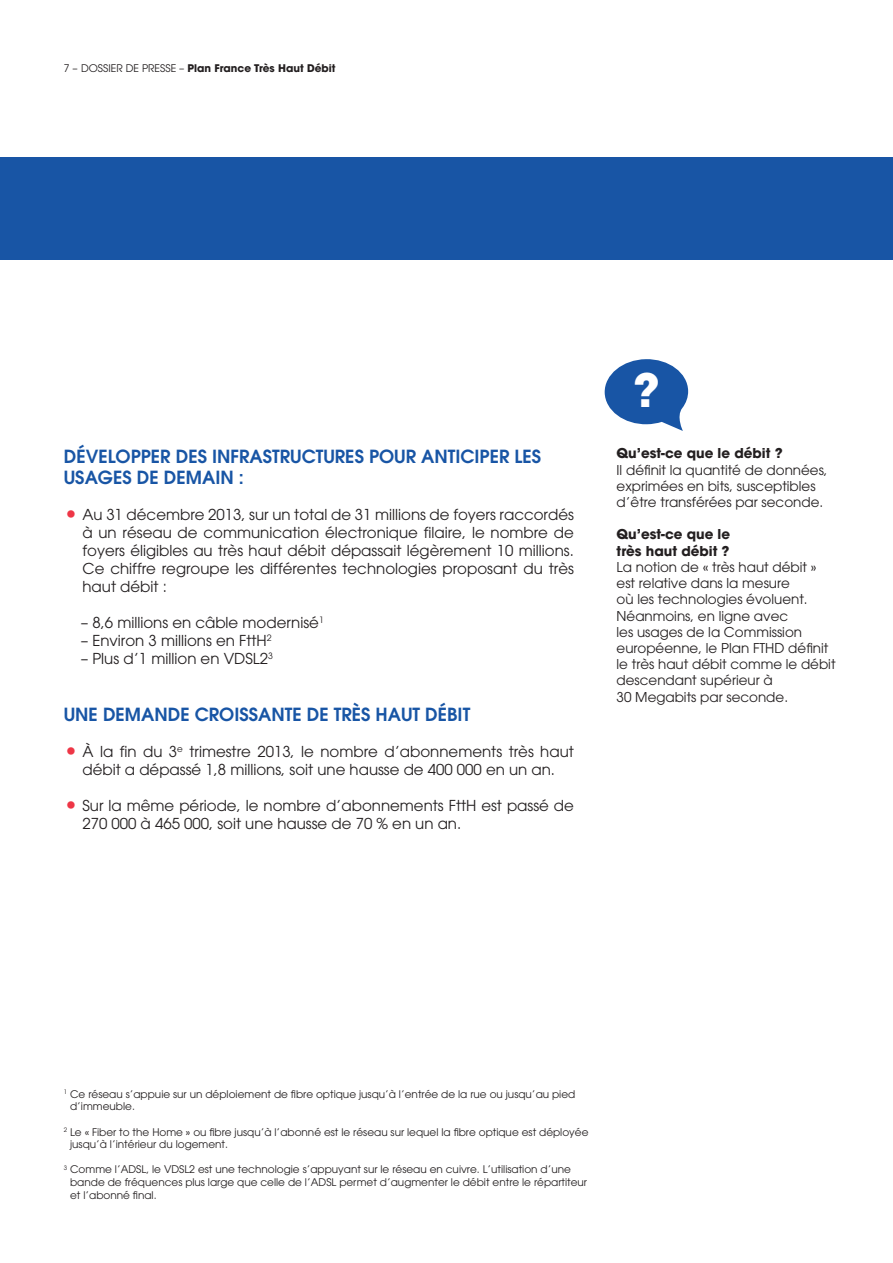
<style>
.page{position:relative;width:893px;height:1263px;background:#fff}
.page>*{position:absolute;margin:0;border:0;box-sizing:border-box;transform-origin:0 0}
.courant{font:700 45.75px "Avant Garde";color:#fff}
.sous_titre{font:600 18px/21.6px "Avant Garde";color:#1855a5}
.courant-2{font:600 18px "Avant Garde";color:#1855a5}
.courant-3{font:15px/18px "Avant Garde";color:#231f20;text-align:justify}
.notes{font:13.5px/16.2px "Avant Garde";color:#231f20}
.notes-2{font:700 13.5px "Avant Garde";color:#231f20}
.courant-4{font:700 13.5px "Avant Garde";color:#231f20}
.courant-5{font:10.5px/12.6px "Avant Garde";color:#231f20}
.notes-3{font:10.5px/12.6px "Avant Garde";color:#231f20}
.t1{font:700 10.5px "Avant Garde";color:#231f20}
.s1{font-weight:400}
.s2{font-size:24px;color:#ee3646}
</style>
<div class="page">
<svg style="left:605px;top:359px;width:83px;height:72px"></svg>
<div style="left:0;top:157px;width:893px;height:102px;background:#1855a5"></div>
<p class="t1" style="left:64px;top:61px;width:273px"><span class="s1">7 – DOSSIER DE PRESSE –</span> Plan France Très Haut Débit</p>
<p class="sous_titre" style="left:64px;top:445px;width:479px">DÉVELOPPER DES INFRASTRUCTURES POUR ANTICIPER LES<br>USAGES DE DEMAIN :</p>
<p class="courant-3" style="left:82px;top:506px;width:493px;text-indent:-19px"><span class="s2">•</span> Au 31 décembre 2013, sur un total de 31 millions de foyers raccordés à un réseau de communication électronique filaire, le nombre de foyers éligibles au très haut débit dépassait légèrement 10 millions.<br>Ce chiffre regroupe les différentes technologies proposant du très haut débit :</p>
<p class="courant-3" style="left:81px;top:614px;width:245px">– 8,6 millions en câble modernisé<sup>1</sup></p>
<p class="courant-3" style="left:81px;top:632px;width:192px">– Environ 3 millions en FttH<sup>2</sup></p>
<p class="courant-3" style="left:81px;top:650px;width:194px">– Plus d’1 million en VDSL2<sup>3</sup></p>
<p class="courant-2" style="left:64px;top:702px;width:408px">UNE DEMANDE CROISSANTE DE TRÈS HAUT DÉBIT</p>
<p class="courant-3" style="left:64px;top:742px;width:512px;text-align:center"><span class="s2">•</span> À la fin du 3<sup>e</sup> trimestre 2013, le nombre d’abonnements très haut débit a dépassé 1,8 millions, soit une hausse de 400 000 en un an.</p>
<p class="courant-3" style="left:82px;top:796px;width:493px;text-indent:-19px"><span class="s2">•</span> Sur la même période, le nombre d’abonnements FttH est passé de<br>270 000 à 465 000, soit une hausse de 70 % en un an.</p>
<p class="courant" style="left:633px;top:361px;width:29px">?</p>
<p class="courant-4" style="left:617px;top:445px;width:168px">Qu’est-ce que le débit ?</p>
<p class="notes" style="left:617px;top:462px;width:213px">Il définit la quantité de données, exprimées en bits, susceptibles d’être transférées par seconde.</p>
<p class="notes-2" style="left:617px;top:526px;width:115px">Qu’est-ce que le</p>
<p class="notes-2" style="left:617px;top:542px;width:115px">très haut débit ?</p>
<p class="notes" style="left:617px;top:559px;width:220px">La notion de « très haut débit » est relative dans la mesure<br>où les technologies évoluent.<br>Néanmoins, en ligne avec<br>les usages de la Commission européenne, le Plan FTHD définit le très haut débit comme le débit descendant supérieur à</p>
<p class="notes" style="left:617px;top:688px;width:173px">30 Megabits par seconde.</p>
<p class="courant-5" style="left:70px;top:1088px;width:507px;text-indent:-6px"><sup>1</sup> Ce réseau s’appuie sur un déploiement de fibre optique jusqu’à l’entrée de la rue ou jusqu’au pied d’immeuble.</p>
<p class="courant-5" style="left:70px;top:1125px;width:520px;text-indent:-6px"><sup>2</sup> Le « Fiber to the Home » ou fibre jusqu’à l’abonné est le réseau sur lequel la fibre optique est déployée jusqu’à l’intérieur du logement.</p>
<p class="notes-3" style="left:70px;top:1163px;width:518px;text-indent:-6px"><sup>3</sup> Comme l’ADSL, le VDSL2 est une technologie s’appuyant sur le réseau en cuivre. L’utilisation d’une bande de fréquences plus large que celle de l’ADSL permet d’augmenter le débit entre le répartiteur et l’abonné final.</p>
</div>
